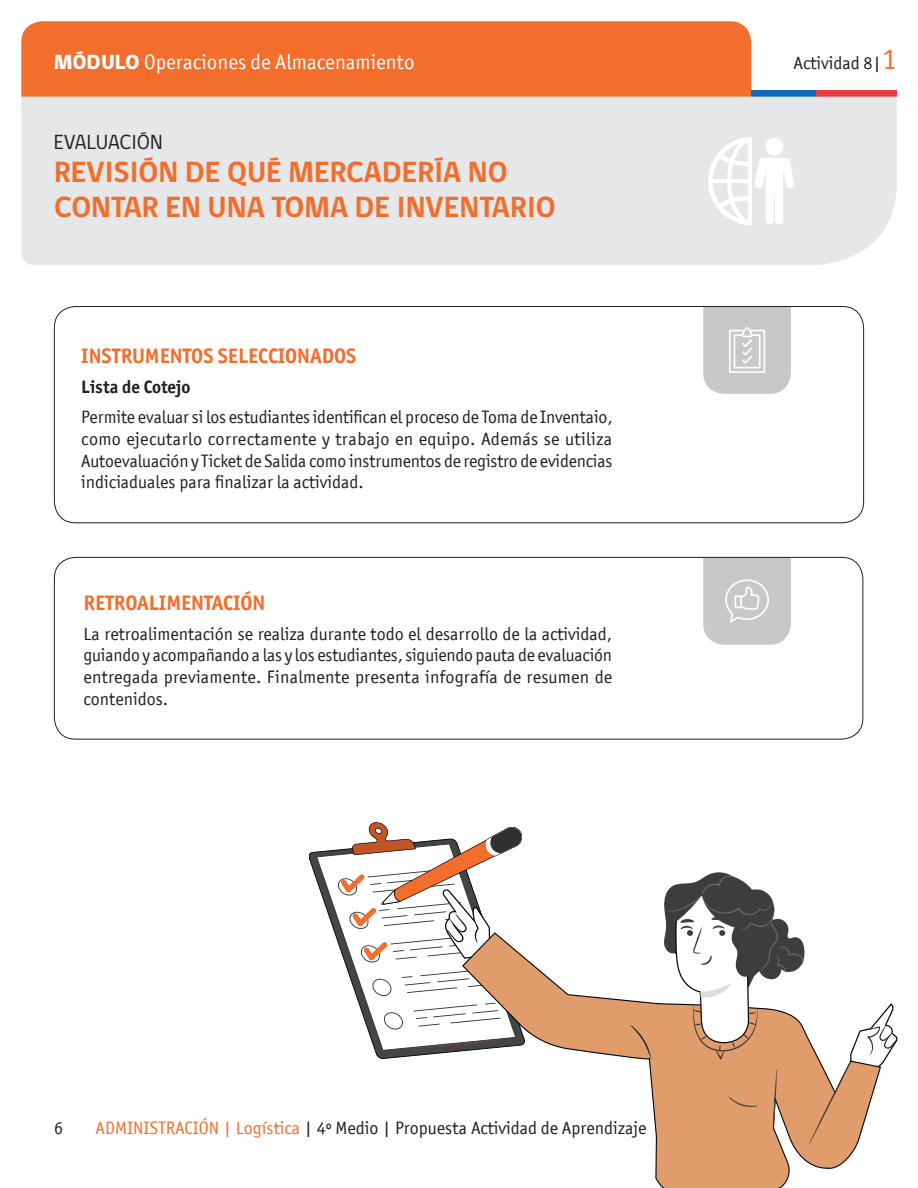
<style>
.page{position:relative;width:918px;height:1188px;background:#fff}
.page>*{position:absolute;margin:0;border:0;box-sizing:border-box;transform-origin:0 0}
.t1{font:700 30px/34.5px "gob CL";color:#f36e2d}
.t2{font:700 21px "Officina San ITC";color:#f36e2d}
.t3{font:21px "Officina San ITC";color:#fff}
.t4{font:21px "gob CL";color:#231f20}
.t5{font:18px/21.6px "Officina San ITC";color:#231f20;text-align:justify}
.t6{font:700 18px "Officina San ITC";color:#231f20}
.s1{font-family:"gob CL";font-weight:800}
.s2{font-size:30px;color:#f36e2d}
.s3{color:#f36e2d}
</style>
<div class="page">
<div style="left:21px;top:21px;width:730px;height:76px;background:#f36e2d"></div>
<div style="left:751px;top:90px;width:65px;height:7px;background:#0f69b4"></div>
<div style="left:816px;top:90px;width:81px;height:7px;background:#eb3c46"></div>
<svg style="left:703px;top:308px;width:88px;height:86px;background:#cccdcf"></svg>
<svg style="left:703px;top:559px;width:88px;height:86px;background:#cbccce"></svg>
<div style="left:54px;top:557px;width:809px;height:182px;border:1px solid #231f20;border-radius:21px"></div>
<div style="left:54px;top:306px;width:810px;height:217px;border:1px solid #231f20;border-radius:21px"></div>
<div style="left:21px;top:97px;width:876px;height:168px;background:#e6e7e9"></div>
<svg style="left:708px;top:137px;width:86px;height:88px"></svg>
<svg style="left:310px;top:851px;width:151px;height:208px"></svg>
<svg style="left:461px;top:956px;width:396px;height:232px"></svg>
<svg style="left:630px;top:1025px;width:21px;height:35px"></svg>
<svg style="left:664px;top:872px;width:234px;height:273px"></svg>
<svg style="left:316px;top:822px;width:207px;height:229px"></svg>
<p class="t3" style="left:54px;top:50px;width:362px"><span class="s1">MÓDULO</span> Operaciones de Almacenamiento</p>
<p class="t5" style="left:794px;top:52px;width:105px">Actividad 8|<span class="s2">1</span></p>
<p class="t4" style="left:54px;top:128px;width:110px">EVALUACIÓN</p>
<p class="t1" style="left:54px;top:156px;width:503px">REVISIÓN DE QUÉ MERCADERÍA NO<br>CONTAR EN UNA TOMA DE INVENTARIO</p>
<p class="t2" style="left:81px;top:343px;width:277px">INSTRUMENTOS SELECCIONADOS</p>
<p class="t6" style="left:81px;top:376px;width:111px">Lista de Cotejo</p>
<p class="t5" style="left:81px;top:407px;width:533px">Permite evaluar si los estudiantes identifican el proceso de Toma de Inventaio, como ejecutarlo correctamente y trabajo en equipo. Además se utiliza Autoevaluación y Ticket de Salida como instrumentos de registro de evidencias indiciaduales para finalizar la actividad.</p>
<p class="t2" style="left:84px;top:590px;width:183px">RETROALIMENTACIÓN</p>
<p class="t5" style="left:84px;top:623px;width:530px">La retroalimentación se realiza durante todo el desarrollo de la actividad, guiando y acompañando a las y los estudiantes, siguiendo pauta de evaluación entregada previamente. Finalmente presenta infografía de resumen de contenidos.</p>
<p class="t5" style="left:54px;top:1117px;width:10px">6</p>
<p class="t5" style="left:95px;top:1117px;width:553px"><span class="s3">ADMINISTRACIÓN | Logística</span> | 4º Medio | Propuesta Actividad de Aprendizaje</p>
</div>
